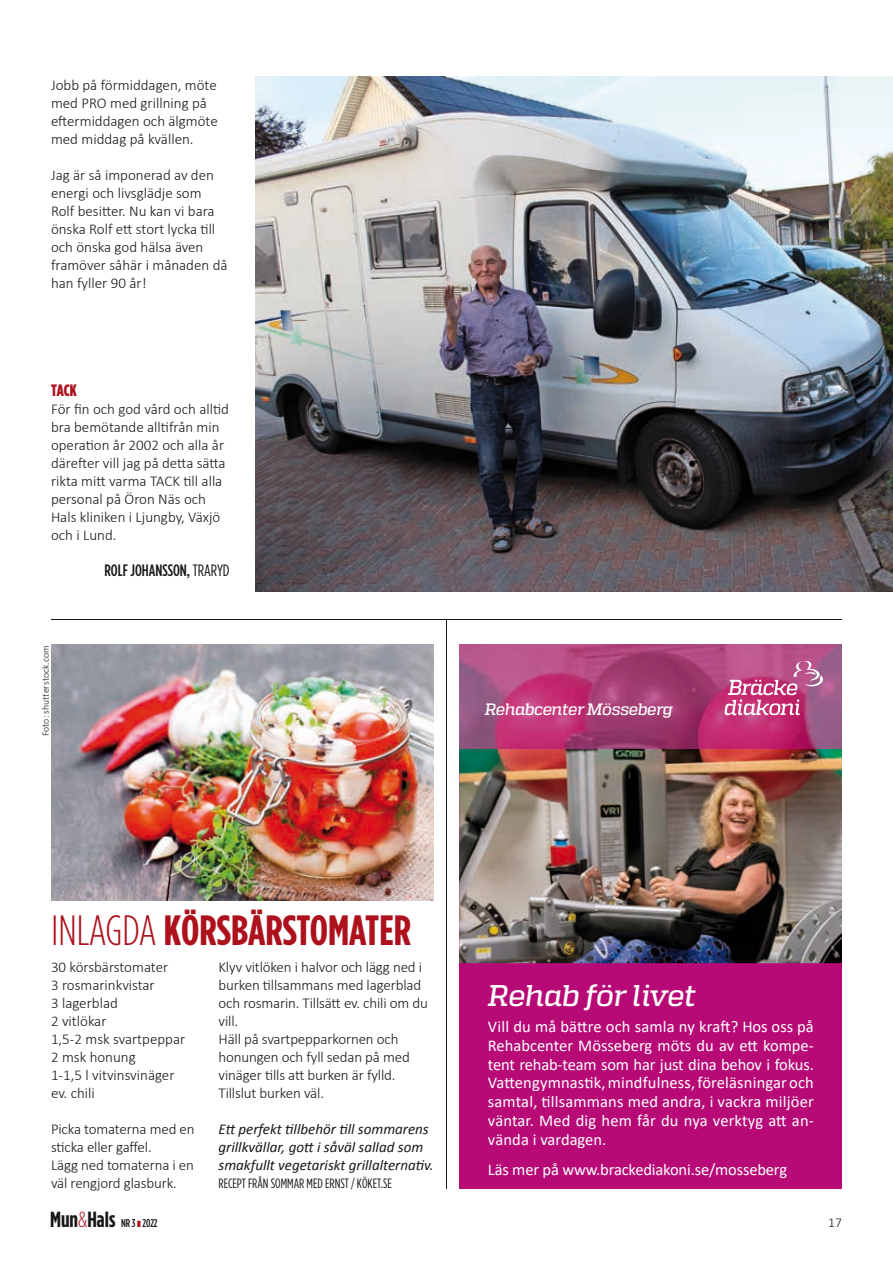
<style>
.page{position:relative;width:893px;height:1263px;background:#fff}
.page>*{position:absolute;margin:0;border:0;box-sizing:border-box;transform-origin:0 0}
.t1{font:700 42.3px "Gotham Cond";color:#ad111c}
.t2{font:italic 500 30px "Quadon";letter-spacing:-.025em;color:#fff}
.t3{font:700 21.9px "Gotham Cond";color:#181816}
.t4{font:16.5px/18.8px "Calibri";letter-spacing:-.005em;color:#fff;text-align:justify}
.t5{font:italic 500 16.5px "Quadon";letter-spacing:-.03em;color:#fff}
.t6{font:500 16.5px "Gotham Cond";color:#181816}
.t7{font:900 16.5px "Gotham Cond";color:#ad111c}
.t8{font:300 15px/18px "Calibri";color:#181816}
.t9{font:italic 15px/18px "Calibri";color:#181816}
.t10{font:13.5px "Gotham Cond";color:#181816}
.t11{font:300 13.5px "Calibri";color:#181816}
.t12{font:300 9.75px "Calibri";color:#181816}
.s1{font-weight:400}
.s2{font-weight:300}
.s3{font-weight:300;color:#ad111c}
.s4{font-weight:500;font-size:11.4px}
.s5{color:#ad111c}
</style>
<div class="page">
<hr style="left:446px;top:619px;width:1px;height:569px;background:#181816">
<img style="left:51px;top:644px;width:383px;height:256px">
<hr style="left:51px;top:619px;width:791px;height:1px;background:#181816">
<div style="left:459px;top:644px;width:383px;height:544px;background:#b70a77"></div>
<img style="left:459px;top:749px;width:383px;height:214px">
<img style="left:459px;top:644px;width:383px;height:105px">
<svg style="left:725px;top:661px;width:98px;height:54px;background:#c66696"></svg>
<img style="left:255px;top:77px;width:638px;height:515px">
<p class="t8" style="left:51px;top:76px;width:168px">Jobb på förmiddagen, möte med PRO med grillning på eftermiddagen och älgmöte med middag på kvällen.</p>
<p class="t8" style="left:51px;top:166px;width:178px">Jag är så imponerad av den energi och livsglädje som<br>Rolf besitter. Nu kan vi bara önska Rolf ett stort lycka till och önska god hälsa även framöver såhär i månaden då han fyller 90 år!</p>
<p class="t7" style="left:51px;top:381px;width:27px">TACK</p>
<p class="t8" style="left:51px;top:400px;width:179px">För fin och god vård och alltid bra bemötande alltifrån min operation år 2002 och alla år därefter vill jag på detta sätta rikta mitt varma TACK till alla personal på Öron Näs och<br>Hals kliniken i Ljungby, Växjö och i Lund.</p>
<p class="t6" style="left:104px;top:561px;width:127px">ROLF JOHANSSON, <span class="s1">TRARYD</span></p>
<p class="t12" style="left:40px;top:736px;width:92px;rotate:-90deg">Foto: shutterstock.com</p>
<p class="t5" style="left:485px;top:700px;width:189px">Rehabcenter Mösseberg</p>
<h1 class="t1" style="left:51px;top:907px;width:362px"><span class="s2">INLAGDA</span> KÖRSBÄRSTOMATER</h1>
<p class="t8" style="left:219px;top:958px;width:211px">Klyv vitlöken i halvor och lägg ned i burken tillsammans med lagerblad och rosmarin. Tillsätt ev. chili om du vill.<br>Häll på svartpepparkornen och honungen och fyll sedan på med vinäger tills att burken är fylld.<br>Tillslut burken väl.</p>
<p class="t9" style="left:219px;top:1119px;width:217px">Ett perfekt tillbehör till sommarens grillkvällar, gott i såväl sallad som smakfullt vegetariskt grillalternativ.</p>
<p class="t10" style="left:219px;top:1176px;width:175px">RECEPT FRÅN SOMMAR MED ERNST / KÖKET.SE</p>
<p class="t8" style="left:51px;top:958px;width:136px">30 körsbärstomater<br>3 rosmarinkvistar<br>3 lagerblad<br>2 vitlökar<br>1,5-2 msk svartpeppar<br>2 msk honung<br>1-1,5 l vitvinsvinäger ev. chili</p>
<p class="t8" style="left:51px;top:1120px;width:145px">Picka tomaterna med en sticka eller gaffel.<br>Lägg ned tomaterna i en väl rengjord glasburk.</p>
<h2 class="t2" style="left:488px;top:978px;width:210px">Rehab för livet</h2>
<p class="t4" style="left:488px;top:1017px;width:327px">Vill du må bättre och samla ny kraft? Hos oss på Rehabcenter Mösseberg möts du av ett kompe&shy;tent rehab-team som har just dina behov i fokus.<br>Vattengymnastik, mindfulness, föreläsningar och samtal, tillsammans med andra, i vackra miljöer väntar. Med dig hem får du nya verktyg att an&shy;vända i vardagen.</p>
<p class="t4" style="left:488px;top:1159px;width:301px">Läs mer på www.brackediakoni.se/mosseberg</p>
<h3 class="t3" style="left:50px;top:1208px;width:109px">Mun<span class="s3">&amp;</span>Hals <span class="s4">NR 3</span> <span class="s5">❚</span> <span class="s4">2022</span></h3>
<p class="t11" style="left:828px;top:1214px;width:15px">17</p>
</div>
